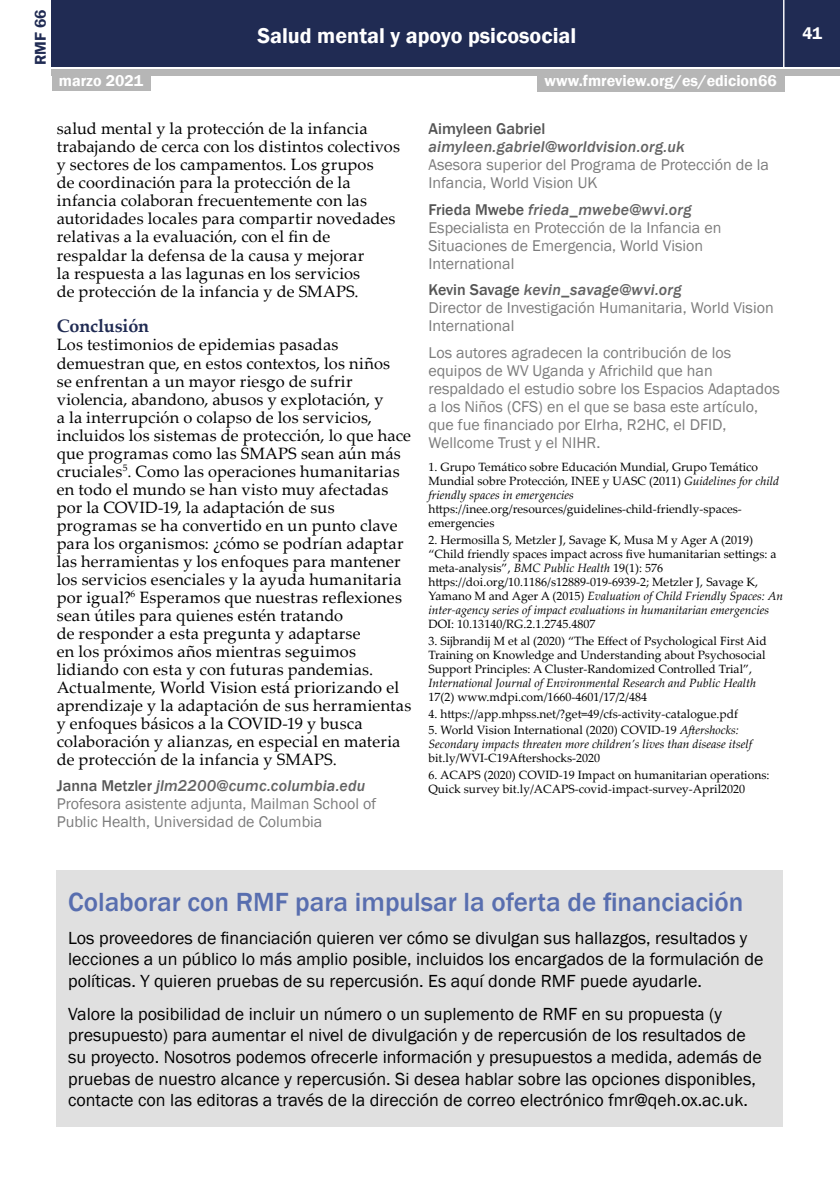
<style>
.page{position:relative;width:840px;height:1191px;background:#fff}
.page>*{position:absolute;margin:0;border:0;box-sizing:border-box;transform-origin:0 0}
.t1{font:500 27px "Franklin Gothic";color:#586eaf}
.t2{font:600 22px "Franklin Gothic";color:#fff}
.t3{font:18px/21.6px "Franklin Gothic";color:#000}
.t4{font:700 18px "Palatino Linotype";letter-spacing:-.01em;color:#202b53}
.t5{font:600 17px "Franklin Gothic";color:#fff}
.t6{font:16.4px/18px "Palatino Linotype";letter-spacing:.01em;color:#000}
.t7{font:16px/18px "Franklin Gothic";color:#7c7c7c}
.t8{font:600 16px "Franklin Gothic";color:#fff}
.t9{font:italic 500 16px "Franklin Gothic";letter-spacing:.01em;color:#636363}
.t10{font:500 16px "Franklin Gothic";color:#555}
.t11{font:600 16px "Franklin Gothic";color:#202b53}
.t12{font:12px/14px "Palatino Linotype";color:#000}
.t13{font:italic 12px/14px "Palatino Linotype";color:#000}
.s1{font-weight:500;color:#555}
.s2{font-weight:500;font-style:italic;color:#636363}
.s3{font-style:italic}
.s4{font-style:normal}
</style>
<div class="page">
<div style="left:52px;top:0;width:787px;height:66px;background:#202b53"></div>
<div style="left:52px;top:69px;width:787px;height:6px;background:#b6b6b6"></div>
<hr style="left:782px;top:0;width:2px;height:68px;background:#fff">
<div style="left:52px;top:73px;width:98px;height:18px;background:#b6b6b6"></div>
<div style="left:536px;top:74px;width:248px;height:18px;background:#b6b6b6"></div>
<div style="left:57px;top:870px;width:725px;height:257px;background:#e0e0e0"></div>
<p class="t11" style="left:31px;top:65px;width:57px;rotate:-90deg">RMF 66</p>
<h2 class="t2" style="left:257px;top:22px;width:320px">Salud mental y apoyo psicosocial</h2>
<p class="t5" style="left:801px;top:23px;width:21px">41</p>
<p class="t8" style="left:59px;top:71px;width:86px">marzo 2021</p>
<p class="t8" style="left:544px;top:71px;width:233px">www.fmreview.org/es/edicion66</p>
<p class="t6" style="left:57px;top:119px;width:344px">salud mental y la protección de la infancia trabajando de cerca con los distintos colectivos y sectores de los campamentos. Los grupos<br>de coordinación para la protección de la infancia colaboran frecuentemente con las autoridades locales para compartir novedades relativas a la evaluación, con el fin de respaldar la defensa de la causa y mejorar<br>la respuesta a las lagunas en los servicios<br>de protección de la infancia y de SMAPS.</p>
<p class="t4" style="left:57px;top:313px;width:94px">Conclusión</p>
<p class="t6" style="left:57px;top:335px;width:356px">Los testimonios de epidemias pasadas demuestran que, en estos contextos, los niños<br>se enfrentan a un mayor riesgo de sufrir violencia, abandono, abusos y explotación, y<br>a la interrupción o colapso de los servicios, incluidos los sistemas de protección, lo que hace que programas como las SMAPS sean aún más cruciales<sup>5</sup>. Como las operaciones humanitarias en todo el mundo se han visto muy afectadas por la COVID-19, la adaptación de sus programas se ha convertido en un punto clave para los organismos: ¿cómo se podrían adaptar las herramientas y los enfoques para mantener los servicios esenciales y la ayuda humanitaria por igual?<sup>6</sup> Esperamos que nuestras reflexiones sean útiles para quienes estén tratando<br>de responder a esta pregunta y adaptarse<br>en los próximos años mientras seguimos lidiando con esta y con futuras pandemias.<br>Actualmente, World Vision está priorizando el aprendizaje y la adaptación de sus herramientas y enfoques básicos a la COVID-19 y busca colaboración y alianzas, en especial en materia de protección de la infancia y SMAPS.</p>
<p class="t7" style="left:57px;top:777px;width:321px"><span class="s1">Janna Metzler</span> <span class="s2">jlm2200@cumc.columbia.edu<br></span>Profesora asistente adjunta, Mailman School of<br>Public Health, Universidad de Columbia</p>
<p class="t10" style="left:428px;top:119px;width:118px">Aimyleen Gabriel</p>
<p class="t9" style="left:428px;top:137px;width:258px">aimyleen.gabriel@worldvision.org.uk</p>
<p class="t7" style="left:428px;top:156px;width:341px">Asesora superior del Programa de Protección de la<br>Infancia, World Vision UK</p>
<p class="t7" style="left:428px;top:201px;width:294px"><span class="s1">Frieda Mwebe</span> <span class="s2">frieda_mwebe@wvi.org </span>Especialista en Protección de la Infancia en Situaciones de Emergencia, World Vision International</p>
<p class="t7" style="left:428px;top:281px;width:346px"><span class="s1">Kevin Savage</span> <span class="s2">kevin_savage@wvi.org<br></span>Director de Investigación Humanitaria, World Vision<br>International</p>
<p class="t7" style="left:428px;top:344px;width:352px">Los autores agradecen la contribución de los equipos de WV Uganda y Africhild que han respaldado el estudio sobre los Espacios Adaptados a los Niños (CFS) en el que se basa este artículo, que fue financiado por Elrha, R2HC, el DFID, Wellcome Trust y el NIHR.</p>
<p class="t12" style="left:428px;top:459px;width:352px">1. Grupo Temático sobre Educación Mundial, Grupo Temático<br>Mundial sobre Protección, INEE y UASC (2011) <span class="s3">Guidelines for child friendly spaces in emergencies</span></p>
<p class="t12" style="left:428px;top:501px;width:315px">https://inee.org/resources/guidelines-child-friendly-spaces&shy;emergencies</p>
<p class="t12" style="left:428px;top:532px;width:356px">2. Hermosilla S, Metzler J, Savage K, Musa M y Ager A (2019) “Child friendly spaces impact across five humanitarian settings: a meta-analysis”, <span class="s3">BMC Public Health</span> 19(1): 576 https://doi.org/10.1186/s12889-019-6939-2; Metzler J, Savage K, Yamano M and Ager A (2015) <span class="s3">Evaluation of Child Friendly Spaces: An inter-agency series of impact evaluations in humanitarian emergencies</span></p>
<p class="t12" style="left:428px;top:616px;width:168px">DOI: 10.13140/RG.2.1.2745.4807</p>
<p class="t12" style="left:428px;top:633px;width:339px;text-align:justify">3. Sijbrandij M et al (2020) “The Effect of Psychological First Aid Training on Knowledge and Understanding about Psychosocial Support Principles: A Cluster-Randomized Controlled Trial”,</p>
<p class="t13" style="left:428px;top:675px;width:329px">International Journal of Environmental Research and Public Health</p>
<p class="t12" style="left:428px;top:689px;width:220px">17(2) www.mdpi.com/1660-4601/17/2/484</p>
<p class="t12" style="left:428px;top:706px;width:311px">4. https://app.mhpss.net/?get=49/cfs-activity-catalogue.pdf</p>
<p class="t13" style="left:428px;top:723px;width:325px"><span class="s4">5. World Vision International (2020) COVID-19</span> Aftershocks:<br>Secondary impacts threaten more children’s lives than disease itself</p>
<p class="t12" style="left:428px;top:751px;width:173px">bit.ly/WVI-C19Aftershocks-2020</p>
<p class="t12" style="left:428px;top:767px;width:342px">6. ACAPS (2020) COVID-19 Impact on humanitarian operations:<br>Quick survey bit.ly/ACAPS-covid-impact-survey-April2020</p>
<h1 class="t1" style="left:68px;top:885px;width:676px">Colaborar con RMF para impulsar la oferta de financiación</h1>
<p class="t3" style="left:68px;top:927px;width:696px">Los proveedores de financiación quieren ver cómo se divulgan sus hallazgos, resultados y lecciones a un público lo más amplio posible, incluidos los encargados de la formulación de políticas. Y quieren pruebas de su repercusión. Es aquí donde RMF puede ayudarle.</p>
<p class="t3" style="left:68px;top:1003px;width:694px">Valore la posibilidad de incluir un número o un suplemento de RMF en su propuesta (y presupuesto) para aumentar el nivel de divulgación y de repercusión de los resultados de su proyecto. Nosotros podemos ofrecerle información y presupuestos a medida, además de pruebas de nuestro alcance y repercusión. Si desea hablar sobre las opciones disponibles, contacte con las editoras a través de la dirección de correo electrónico fmr@qeh.ox.ac.uk.</p>
</div>
